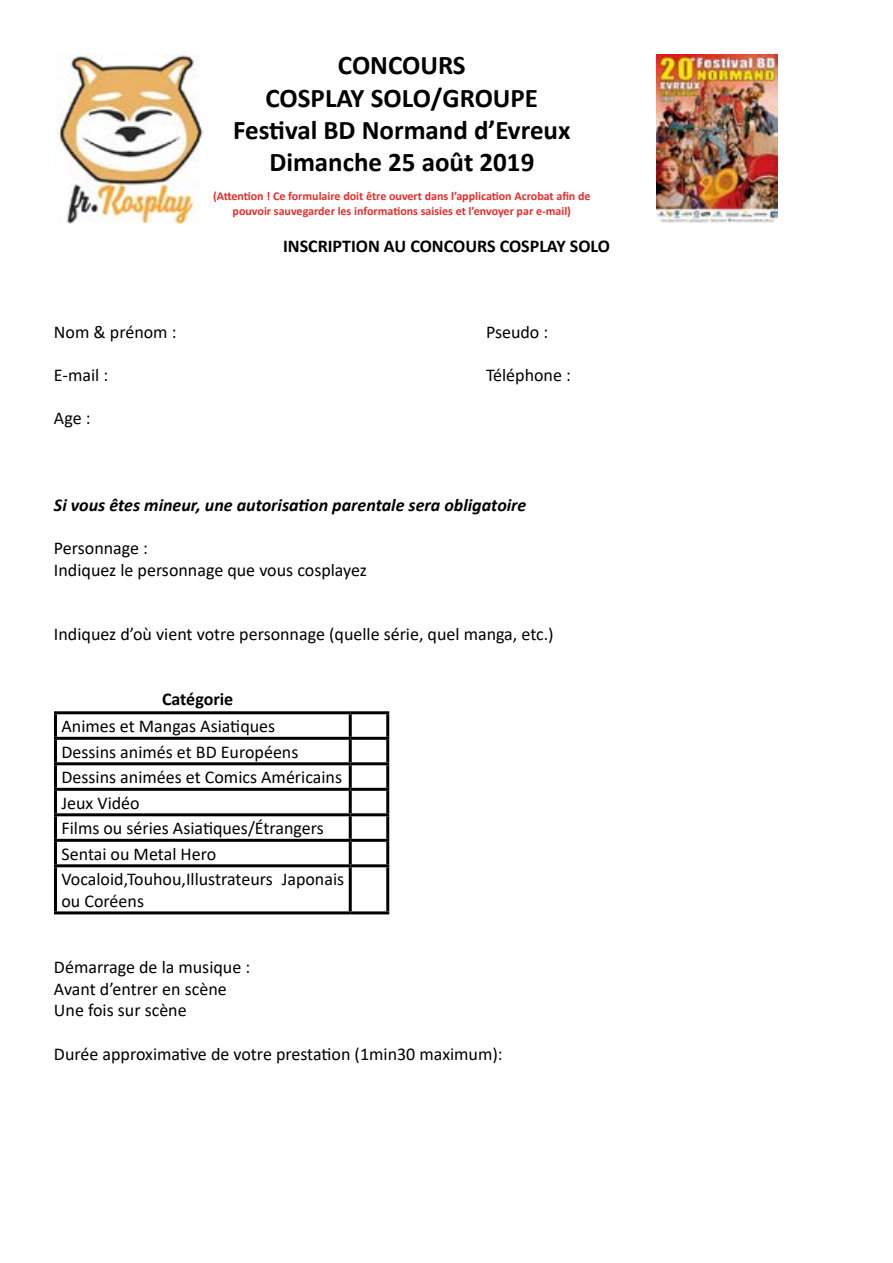
<style>
.page{position:relative;width:893px;height:1263px;background:#fff}
.page>*{position:absolute;margin:0;border:0;box-sizing:border-box;transform-origin:0 0}
.t1{font:700 27px/32.4px "Calibri";color:#000;text-align:center}
.t2{font:18px/25.5px "Calibri";color:#000}
.t3{font:italic 700 18px "Calibri";color:#000}
.t4{font:700 18px "Calibri";color:#000}
.t5{font:700 12px/14.4px "Calibri";color:#e62d2b;text-align:center}
</style>
<div class="page">
<img style="left:56px;top:54px;width:147px;height:169px">
<hr style="left:54px;top:711px;width:296px;height:3px;background:#000">
<hr style="left:54px;top:714px;width:3px;height:23px;background:#000">
<hr style="left:350px;top:711px;width:39px;height:3px;background:#000">
<hr style="left:349px;top:714px;width:3px;height:23px;background:#000">
<hr style="left:386px;top:714px;width:3px;height:23px;background:#000">
<hr style="left:54px;top:737px;width:296px;height:3px;background:#000">
<hr style="left:54px;top:740px;width:3px;height:22px;background:#000">
<hr style="left:350px;top:737px;width:39px;height:3px;background:#000">
<hr style="left:349px;top:740px;width:3px;height:22px;background:#000">
<hr style="left:386px;top:740px;width:3px;height:22px;background:#000">
<hr style="left:54px;top:762px;width:296px;height:3px;background:#000">
<hr style="left:54px;top:765px;width:3px;height:23px;background:#000">
<hr style="left:350px;top:762px;width:39px;height:3px;background:#000">
<hr style="left:349px;top:765px;width:3px;height:23px;background:#000">
<hr style="left:386px;top:765px;width:3px;height:23px;background:#000">
<hr style="left:54px;top:788px;width:296px;height:3px;background:#000">
<hr style="left:54px;top:791px;width:3px;height:22px;background:#000">
<hr style="left:350px;top:788px;width:39px;height:3px;background:#000">
<hr style="left:349px;top:791px;width:3px;height:22px;background:#000">
<hr style="left:386px;top:791px;width:3px;height:22px;background:#000">
<hr style="left:54px;top:813px;width:296px;height:3px;background:#000">
<hr style="left:54px;top:816px;width:3px;height:23px;background:#000">
<hr style="left:350px;top:813px;width:39px;height:3px;background:#000">
<hr style="left:349px;top:816px;width:3px;height:23px;background:#000">
<hr style="left:386px;top:816px;width:3px;height:23px;background:#000">
<hr style="left:54px;top:839px;width:296px;height:3px;background:#000">
<hr style="left:54px;top:842px;width:3px;height:22px;background:#000">
<hr style="left:350px;top:839px;width:39px;height:3px;background:#000">
<hr style="left:349px;top:842px;width:3px;height:22px;background:#000">
<hr style="left:386px;top:842px;width:3px;height:22px;background:#000">
<hr style="left:54px;top:864px;width:296px;height:3px;background:#000">
<hr style="left:54px;top:867px;width:3px;height:44px;background:#000">
<hr style="left:350px;top:864px;width:39px;height:3px;background:#000">
<hr style="left:349px;top:867px;width:3px;height:44px;background:#000">
<hr style="left:386px;top:867px;width:3px;height:44px;background:#000">
<hr style="left:54px;top:911px;width:296px;height:3px;background:#000">
<hr style="left:350px;top:911px;width:39px;height:3px;background:#000">
<img style="left:656px;top:54px;width:122px;height:169px">
<h1 class="t1" style="left:233px;top:49px;width:339px">CONCOURS<br>COSPLAY SOLO/GROUPE<br>Festival BD Normand d’Evreux<br>Dimanche 25 août 2019</h1>
<p class="t5" style="left:213px;top:189px;width:379px">(Attention ! Ce formulaire doit être ouvert dans l’application Acrobat afin de pouvoir sauvegarder les informations saisies et l’envoyer par e-mail)</p>
<p class="t4" style="left:283px;top:233px;width:328px">INSCRIPTION AU CONCOURS COSPLAY SOLO</p>
<p class="t2" style="left:54px;top:319px;width:124px">Nom &amp; prénom :</p>
<p class="t2" style="left:486px;top:319px;width:64px">Pseudo :</p>
<p class="t2" style="left:54px;top:362px;width:56px">E-mail :</p>
<p class="t2" style="left:486px;top:362px;width:86px">Téléphone :</p>
<p class="t2" style="left:54px;top:405px;width:38px">Age :</p>
<p class="t3" style="left:54px;top:492px;width:474px">Si vous êtes mineur, une autorisation parentale sera obligatoire</p>
<p class="t2" style="left:54px;top:537px;width:315px;line-height:21.6px">Personnage :<br>Indiquez le personnage que vous cosplayez</p>
<p class="t2" style="left:54px;top:621px;width:501px">Indiquez d’où vient votre personnage (quelle série, quel manga, etc.)</p>
<p class="t4" style="left:162px;top:687px;width:73px">Catégorie</p>
<p class="t2" style="left:62px;top:713px;width:284px">Animes et Mangas Asiatiques<br>Dessins animés et BD Européens<br>Dessins animées et Comics Américains<br>Jeux Vidéo<br>Films ou séries Asiatiques/Étrangers<br>Sentai ou Metal Hero<br>Vocaloid,Touhou,Illustrateurs Japonais</p>
<p class="t2" style="left:62px;top:888px;width:84px">ou Coréens</p>
<p class="t2" style="left:54px;top:956px;width:198px;line-height:21.6px">Démarrage de la musique :<br>Avant d’entrer en scène<br>Une fois sur scène</p>
<p class="t2" style="left:54px;top:1040px;width:450px">Durée approximative de votre prestation (1min30 maximum):</p>
</div>
